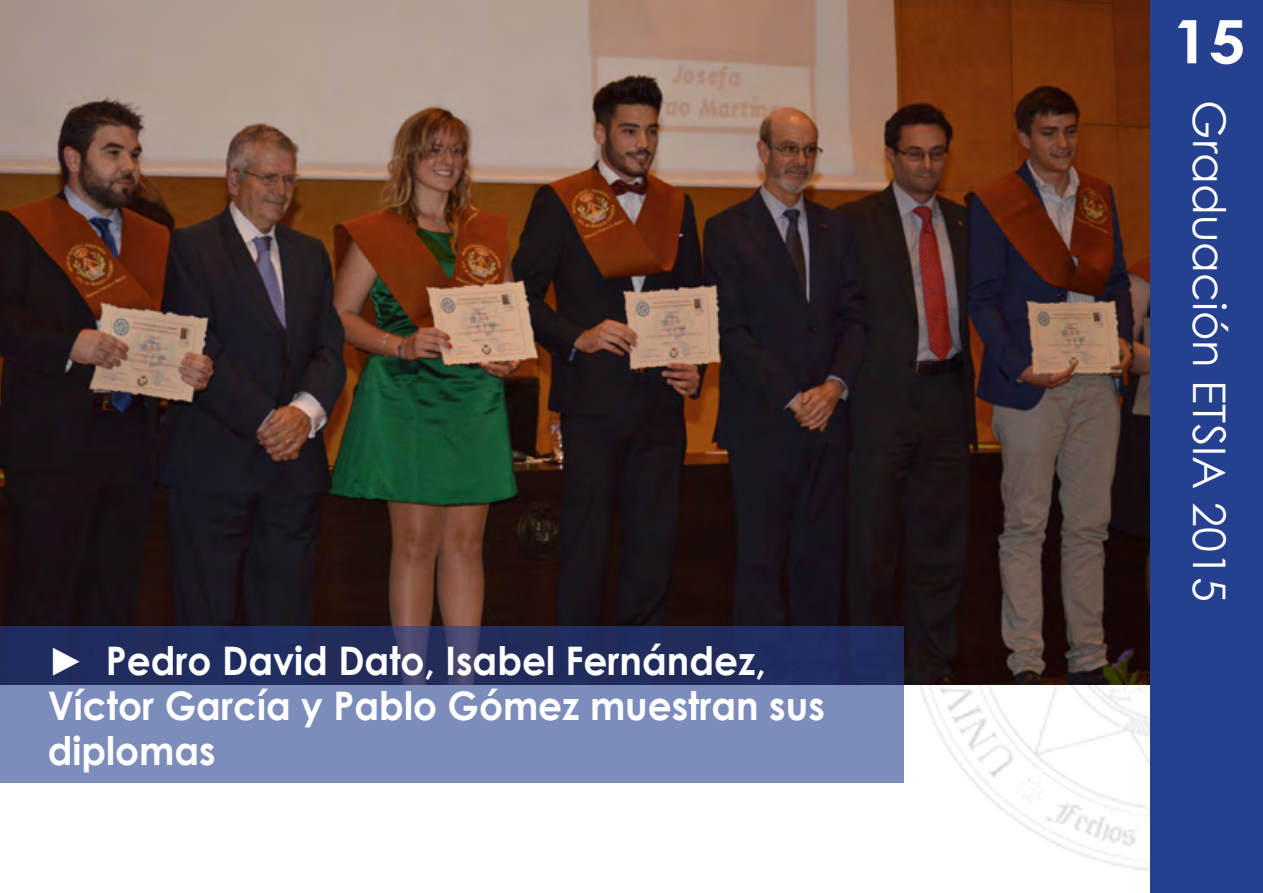
<style>
.page{position:relative;width:1263px;height:893px;background:#fff}
.page>*{position:absolute;margin:0;border:0;box-sizing:border-box;transform-origin:0 0}
.t1{font:700 60px "Century Gothic";color:#fff;scale:1.1 1}
.t2{font:45px "Century Gothic";color:#fff}
.t3{font:700 39.3px/45px "Century Gothic";color:#fff;scale:.95 1}
</style>
<div class="page">
<img style="left:904px;top:684px;width:246px;height:187px">
<img style="left:0;top:0;width:1150px;height:684px">
<div style="left:1150px;top:0;width:113px;height:893px;background:#25408f"></div>
<svg style="left:0;top:626px;width:904px;height:156px;background:#5a6897"></svg>
<p class="t3" style="left:48px;top:636px;width:819px">► Pedro David Dato, Isabel Fernández,<br>Víctor García y Pablo Gómez muestran sus diplomas</p>
<h1 class="t1" style="left:1172px;top:-4px;width:69px">15</h1>
<p class="t2" style="left:1241px;top:100px;width:503px;rotate:90deg">Graduación ETSIA 2015</p>
</div>
